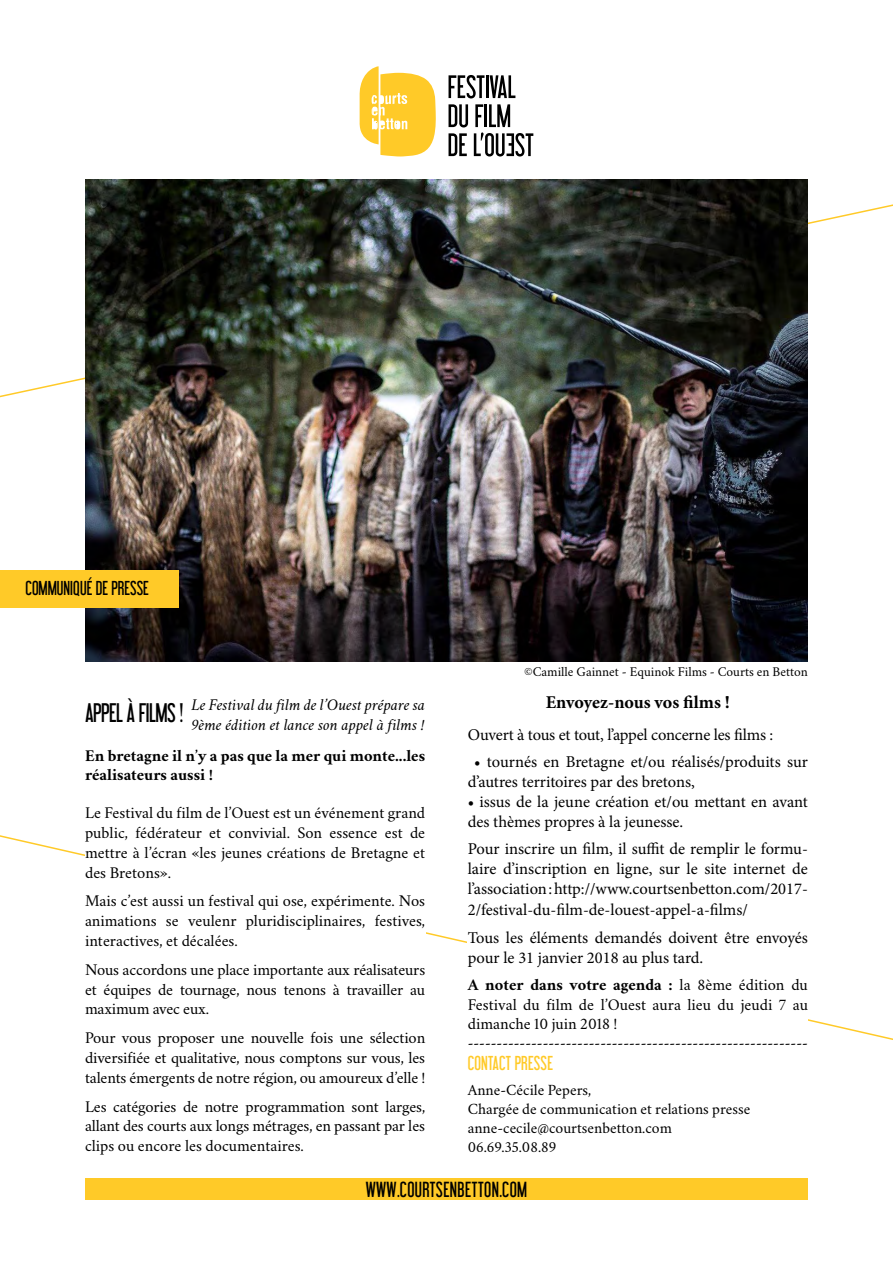
<style>
.page{position:relative;width:893px;height:1263px;background:#fff}
.page>*{position:absolute;margin:0;border:0;box-sizing:border-box;transform-origin:0 0}
.t1{font:24px "Libel Suit";letter-spacing:-.02em;color:#000}
.t2{font:19.5px "Libel Suit";letter-spacing:.02em;color:#000}
.t3{font:700 18px "Minion Pro";color:#000}
.t4{font:18px "Libel Suit";color:#000}
.t5{font:18px "Libel Suit";letter-spacing:.01em;color:#ffca28}
.t6{font:16.5px/19.8px "Crimson";color:#000;text-align:justify}
.t7{font:16.5px/19.8px "Minion Pro";letter-spacing:-.005em;color:#000;text-align:justify}
.t8{font:700 16.5px/19.8px "Crimson";color:#000}
.t9{font:italic 16.5px/19.8px "Crimson";color:#000}
.t10{font:15.75px "Crimson";color:#000}
.t11{font:700 15.75px "Crimson";color:#000}
.t12{font:13.5px "Crimson";color:#000}
.s1{font-weight:400}
</style>
<div class="page">
<svg style="left:449px;top:75px;width:35px;height:23px"></svg>
<hr style="left:486px;top:75px;width:2px;height:23px;background:#000">
<svg style="left:490px;top:75px;width:25px;height:23px"></svg>
<svg style="left:449px;top:104px;width:19px;height:23px"></svg>
<svg style="left:449px;top:133px;width:18px;height:23px"></svg>
<svg style="left:474px;top:104px;width:59px;height:52px"></svg>
<svg style="left:359px;top:66px;width:77px;height:90px"></svg>
<div style="left:85px;top:1178px;width:723px;height:22px;background:#ffca28"></div>
<img style="left:85px;top:179px;width:723px;height:482px">
<div style="left:0;top:570px;width:179px;height:38px;background:#ffca28"></div>
<p class="t4" style="left:26px;top:577px;width:125px">COMMUNIQUÉ DE PRESSE</p>
<p class="t1" style="left:85px;top:698px;width:100px">APPEL À FILMS !</p>
<p class="t9" style="left:191px;top:695px;width:235px">Le Festival du film de l’Ouest prépare sa<br>9ème édition et lance son appel à films !</p>
<p class="t8" style="left:85px;top:745px;width:342px">En bretagne il n’y a pas que la mer qui monte...les réalisateurs aussi !</p>
<p class="t6" style="left:85px;top:802px;width:342px">Le Festival du film de l’Ouest est un événement grand public, fédérateur et convivial. Son essence est de mettre à l’écran «les jeunes créations de Bretagne et des Bretons».</p>
<p class="t6" style="left:85px;top:890px;width:342px">Mais c’est aussi un festival qui ose, expérimente. Nos animations se veulenr pluridisciplinaires, festives, interactives, et décalées.</p>
<p class="t6" style="left:85px;top:959px;width:342px">Nous accordons une place importante aux réalisateurs et équipes de tournage, nous tenons à travailler au maximum avec eux.</p>
<p class="t6" style="left:85px;top:1027px;width:342px">Pour vous proposer une nouvelle fois une sélection diversifiée et qualitative, nous comptons sur vous, les talents émergents de notre région, ou amoureux d’elle !</p>
<p class="t6" style="left:85px;top:1095px;width:342px">Les catégories de notre programmation sont larges, allant des courts aux longs métrages, en passant par les clips ou encore les documentaires.</p>
<p class="t12" style="left:524px;top:662px;width:285px">©Camille Gainnet - Equinok Films - Courts en Betton</p>
<p class="t3" style="left:546px;top:690px;width:186px">Envoyez-nous vos films !</p>
<p class="t7" style="left:468px;top:725px;width:307px">Ouvert à tous et tout, l’appel concerne les films :</p>
<p class="t7" style="left:474px;top:752px;width:335px">• tournés en Bretagne et/ou réalisés/produits sur</p>
<p class="t7" style="left:468px;top:772px;width:229px">d’autres territoires par des bretons,</p>
<p class="t7" style="left:468px;top:792px;width:342px">• issus de la jeune création et/ou mettant en avant</p>
<p class="t7" style="left:468px;top:812px;width:217px">des thèmes propres à la jeunesse.</p>
<p class="t7" style="left:468px;top:839px;width:342px">Pour inscrire un film, il suffit de remplir le formu&shy;laire d’inscription en ligne, sur le site internet de l’association : http://www.courtsenbetton.com/2017-</p>
<p class="t7" style="left:468px;top:900px;width:282px">2/festival-du-film-de-louest-appel-a-films/</p>
<p class="t7" style="left:468px;top:927px;width:342px">Tous les éléments demandés doivent être envoyés pour le 31 janvier 2018 au plus tard.</p>
<p class="t8" style="left:468px;top:974px;width:342px">A noter dans votre agenda : <span class="s1">la 8ème édition du</span></p>
<p class="t6" style="left:468px;top:994px;width:342px">Festival du film de l’Ouest aura lieu du jeudi 7 au</p>
<p class="t6" style="left:468px;top:1013px;width:151px">dimanche 10 juin 2018 !</p>
<p class="t11" style="left:468px;top:1031px;width:342px">-----------------------------------------------------------</p>
<p class="t5" style="left:468px;top:1052px;width:87px">CONTACT PRESSE</p>
<p class="t10" style="left:468px;top:1079px;width:125px">Anne-Cécile Pepers,</p>
<p class="t10" style="left:468px;top:1098px;width:284px">Chargée de communication et relations presse</p>
<p class="t10" style="left:468px;top:1117px;width:206px">anne-cecile@courtsenbetton.com</p>
<p class="t10" style="left:468px;top:1136px;width:90px">06.69.35.08.89</p>
<p class="t2" style="left:366px;top:1177px;width:163px">WWW.COURTSENBETTON.COM</p>
</div>
